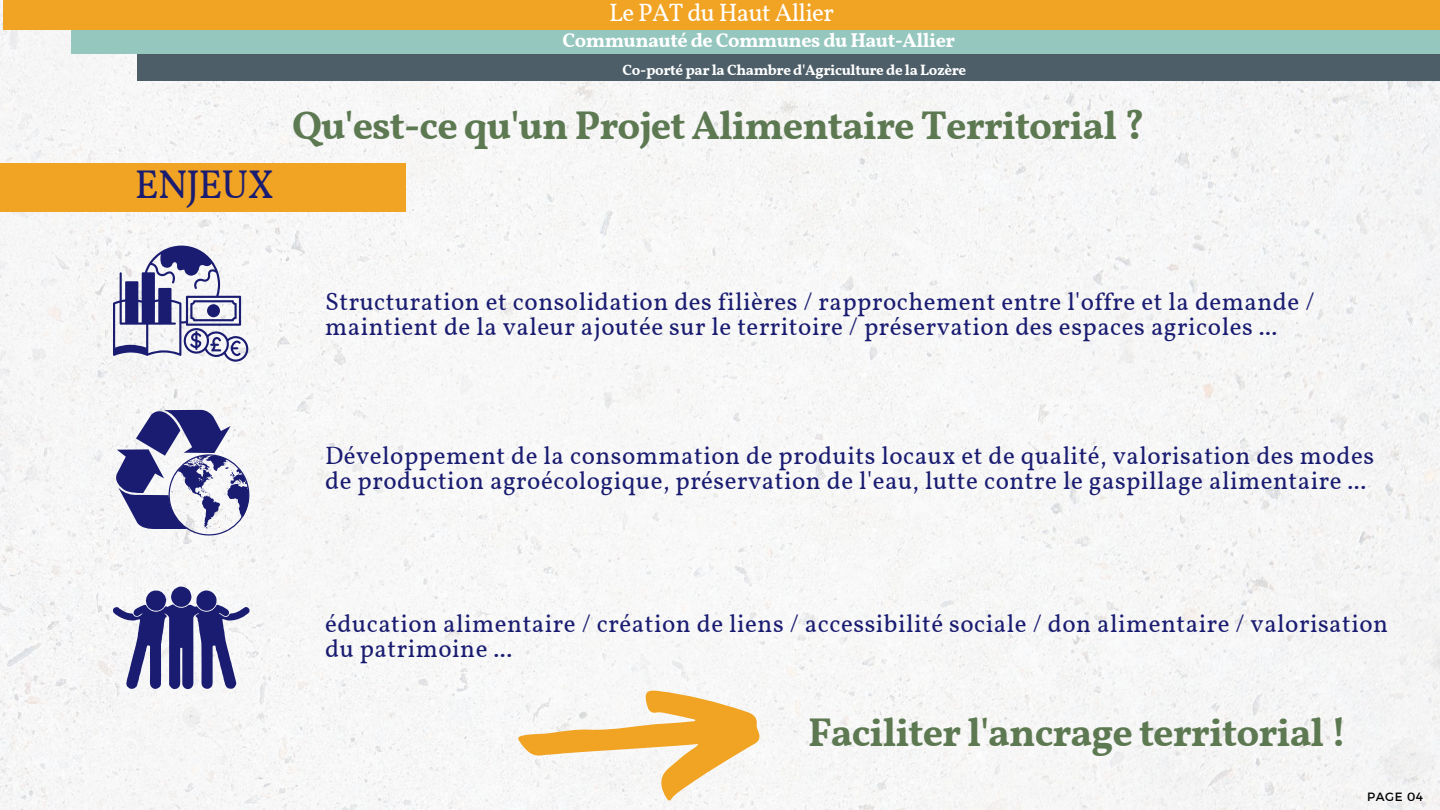
<style>
.page{position:relative;width:1440px;height:810px;background:#fff}
.page>*{position:absolute;margin:0;border:0;box-sizing:border-box;transform-origin:0 0}
.t1{font:700 40px "Vollkorn";letter-spacing:-.025em;color:#5d7952}
.t2{font:40px "Vollkorn";letter-spacing:-.025em;color:#1a1c71}
.t3{font:25px/24.8px "Vollkorn";letter-spacing:.02em;color:#1a1c71}
.t4{font:25px "Vollkorn";letter-spacing:-.025em;color:#fff}
.t5{font:700 20px "Vollkorn";letter-spacing:-.025em;color:#fff}
.t6{font:700 15px "Vollkorn";letter-spacing:-.025em;color:#fff}
.t7{font:12px "Montserrat";letter-spacing:.05em;color:#000}
</style>
<div class="page">
<img style="left:0;top:1px;width:1440px;height:809px">
<div style="left:3px;top:0;width:1437px;height:30px;background:#f1a323"></div>
<div style="left:71px;top:30px;width:1369px;height:24px;background:#95c7bf"></div>
<div style="left:138px;top:54px;width:1302px;height:27px;background:#4d5e68"></div>
<div style="left:0;top:163px;width:406px;height:49px;background:#f1a323"></div>
<svg style="left:113px;top:246px;width:136px;height:116px"></svg>
<svg style="left:113px;top:405px;width:136px;height:131px"></svg>
<svg style="left:113px;top:586px;width:136px;height:104px"></svg>
<svg style="left:517px;top:690px;width:243px;height:111px"></svg>
<h1 class="t2" style="left:135px;top:160px;width:141px">ENJEUX</h1>
<p class="t4" style="left:609px;top:-3px;width:226px">Le PAT du Haut Allier</p>
<p class="t5" style="left:562px;top:28px;width:394px">Communauté de Communes du Haut-Allier</p>
<p class="t6" style="left:623px;top:60px;width:345px">Co-porté par la Chambre d'Agriculture de la Lozère</p>
<h1 class="t1" style="left:292px;top:101px;width:854px">Qu'est-ce qu'un Projet Alimentaire Territorial ?</h1>
<p class="t3" style="left:325px;top:291px;width:991px">Structuration et consolidation des filières / rapprochement entre l'offre et la demande / maintient de la valeur ajoutée sur le territoire / préservation des espaces agricoles ...</p>
<p class="t3" style="left:325px;top:445px;width:1050px">Développement de la consommation de produits locaux et de qualité, valorisation des modes de production agroécologique, préservation de l'eau, lutte contre le gaspillage alimentaire ...</p>
<p class="t3" style="left:325px;top:614px;width:1065px">éducation alimentaire / création de liens / accessibilité sociale / don alimentaire / valorisation du patrimoine ...</p>
<h1 class="t1" style="left:808px;top:708px;width:540px">Faciliter l'ancrage territorial !</h1>
<p class="t7" style="left:1367px;top:789px;width:57px">PAGE 04</p>
</div>
